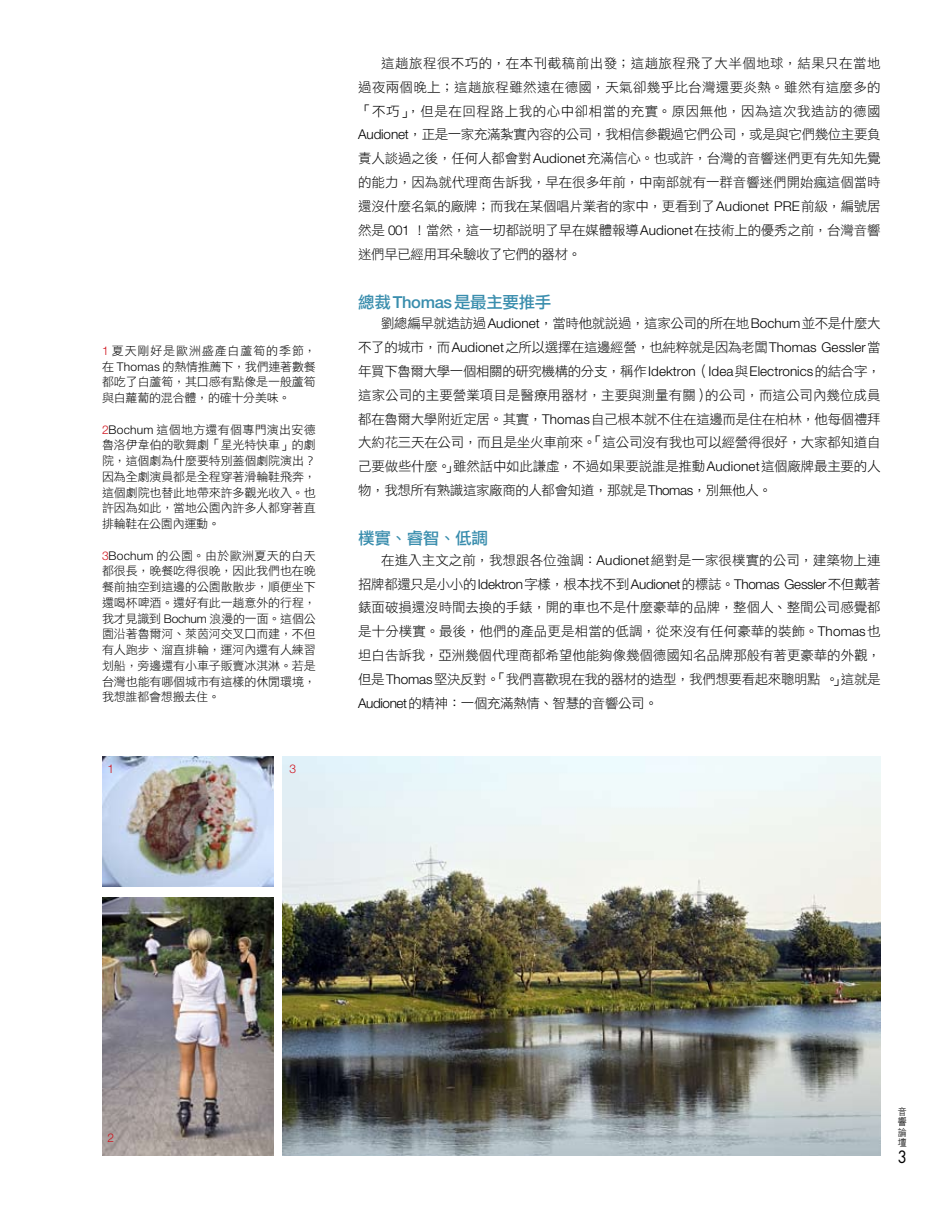
<style>
.page{position:relative;width:936px;height:1212px;background:#fff}
.page>*{position:absolute;margin:0;border:0;box-sizing:border-box;transform-origin:0 0}
.t1{font:16.5px "DF Li Hei Std W5";letter-spacing:-.02em;color:#398dad}
.t2{font:13.5px/23.9px "DF Li Hei Std W3";letter-spacing:-.03em;color:#000;text-align:justify}
.t3{font:300 13.5px "Helvetica Neue";letter-spacing:-.025em;color:#000}
.t4{font:13.5px "DF Li Hei Std W3";letter-spacing:.005em;color:#000}
.t5{font:12px/15.8px "DF Li Hei Std W3";letter-spacing:-.01em;color:#000;text-align:justify}
.t6{font:300 12px "Helvetica Neue";color:#d0111b}
.t7{font:9.9px/10.2px "DF Hei Lt HK BF";color:#000;text-align:justify;scale:.91 1}
.s1{font-family:"Helvetica Neue";font-weight:300;color:#d0111b}
.s2{font-family:"Helvetica Neue";font-weight:300}
.s3{font-family:"Helvetica Neue";font-weight:500}
.s4{font-family:"DF Li Hei Std W3";font-weight:400}
</style>
<div class="page">
<img style="left:282px;top:757px;width:598px;height:398px">
<img style="left:102px;top:898px;width:171px;height:258px">
<img style="left:102px;top:757px;width:171px;height:130px">
<p class="t5" style="left:102px;top:342px;width:215px"><span class="s1">1</span> 夏天剛好是歐洲盛產白蘆筍的季節，在 <span class="s2">Thomas</span> 的熱情推薦下，我們連著數餐都吃了白蘆筍，其口感有點像是一般蘆筍與白蘿蔔的混合體，的確十分美味。</p>
<p class="t5" style="left:102px;top:421px;width:215px"><span class="s1">2</span><span class="s2">Bochum</span> 這個地方還有個專門演出安德魯洛伊韋伯的歌舞劇「星光特快車」的劇院，這個劇為什麼要特別蓋個劇院演出？因為全劇演員都是全程穿著滑輪鞋飛奔，這個劇院也替此地帶來許多觀光收入。也許因為如此，當地公園內許多人都穿著直排輪鞋在公園內運動。</p>
<p class="t5" style="left:102px;top:547px;width:215px"><span class="s1">3</span><span class="s2">Bochum</span> 的公園。由於歐洲夏天的白天都很長，晚餐吃得很晚，因此我們也在晚餐前抽空到這邊的公園散散步，順便坐下還喝杯啤酒。還好有此一趟意外的行程，我才見識到 <span class="s2">Bochum</span> 浪漫的一面。這個公園沿著魯爾河、萊茵河交叉口而建，不但有人跑步、溜直排輪，運河內還有人練習划船，旁邊還有小車子販賣冰淇淋。若是台灣也能有哪個城市有這樣的休閒環境，我想誰都會想搬去住。</p>
<p class="t6" style="left:107px;top:761px;width:8px">1</p>
<p class="t6" style="left:289px;top:761px;width:8px">3</p>
<p class="t2" style="left:358px;top:51px;width:524px;text-indent:23px">這趟旅程很不巧的，在本刊截稿前出發；這趟旅程飛了大半個地球，結果只在當地過夜兩個晚上；這趟旅程雖然遠在德國，天氣卻幾乎比台灣還要炎熱。雖然有這麼多的「不巧」，但是在回程路上我的心中卻相當的充實。原因無他，因為這次我造訪的德國<span class="s2">Audionet</span>，正是一家充滿紮實內容的公司，我相信參觀過它們公司，或是與它們幾位主要負責人談過之後，任何人都會對<span class="s2">Audionet</span>充滿信心。也或許，台灣的音響迷們更有先知先覺的能力，因為就代理商告訴我，早在很多年前，中南部就有一群音響迷們開始瘋這個當時還沒什麼名氣的廠牌；而我在某個唱片業者的家中，更看到了<span class="s2">Audionet PRE</span>前級，編號居然是 <span class="s2">001</span> ！當然，這一切都說明了早在媒體報導<span class="s2">Audionet</span>在技術上的優秀之前，台灣音響迷們早已經用耳朵驗收了它們的器材。</p>
<p class="t1" style="left:358px;top:293px;width:195px">總裁<span class="s3">Thomas</span>是最主要推手</p>
<p class="t2" style="left:358px;top:311px;width:524px;text-indent:23px">劉總編早就造訪過<span class="s2">Audionet</span>，當時他就說過，這家公司的所在地<span class="s2">Bochum</span>並不是什麼大不了的城市，而<span class="s2">Audionet</span>之所以選擇在這邊經營，也純粹就是因為老闆<span class="s2">Thomas Gessler</span>當年買下魯爾大學一個相關的研究機構的分支，稱作<span class="s2">Idektron</span>（<span class="s2">Idea</span>與<span class="s2">Electronics</span>的結合字，這家公司的主要營業項目是醫療用器材，主要與測量有關）的公司，而這公司內幾位成員都在魯爾大學附近定居。其實，<span class="s2">Thomas</span>自己根本就不住在這邊而是住在柏林，他每個禮拜大約花三天在公司，而且是坐火車前來。「這公司沒有我也可以經營得很好，大家都知道自己要做些什麼。」雖然話中如此謙虛，不過如果要說誰是推動<span class="s2">Audionet</span>這個廠牌最主要的人物，我想所有熟識這家廠商的人都會知道，那就是<span class="s2">Thomas</span>，別無他人。</p>
<p class="t1" style="left:358px;top:529px;width:131px">樸實、睿智、低調</p>
<p class="t4" style="left:381px;top:553px;width:501px">在進入主文之前，我想跟各位強調：<span class="s2">Audionet</span>絕對是一家很樸實的公司，建築物上連</p>
<p class="t3" style="left:358px;top:575px;width:524px"><span class="s4">招牌都還只是小小的</span>Idektron<span class="s4">字樣，根本找不到</span>Audionet<span class="s4">的標誌。</span>Thomas Gessler<span class="s4">不但戴著</span></p>
<p class="t2" style="left:358px;top:595px;width:524px">錶面破損還沒時間去換的手錶，開的車也不是什麼豪華的品牌，整個人、整間公司感覺都是十分樸實。最後，他們的產品更是相當的低調，從來沒有任何豪華的裝飾。<span class="s2">Thomas</span>也坦白告訴我，亞洲幾個代理商都希望他能夠像幾個德國知名品牌那般有著更豪華的外觀，但是<span class="s2">Thomas</span>堅決反對。「我們喜歡現在我的器材的造型，我們想要看起來聰明點。」這就是<span class="s2">Audionet</span>的精神：一個充滿熱情、智慧的音響公司。</p>
<p class="t6" style="left:107px;top:1130px;width:8px">2</p>
<p class="t7" style="left:897px;top:1106px;width:11px">音響論壇</p>
</div>
